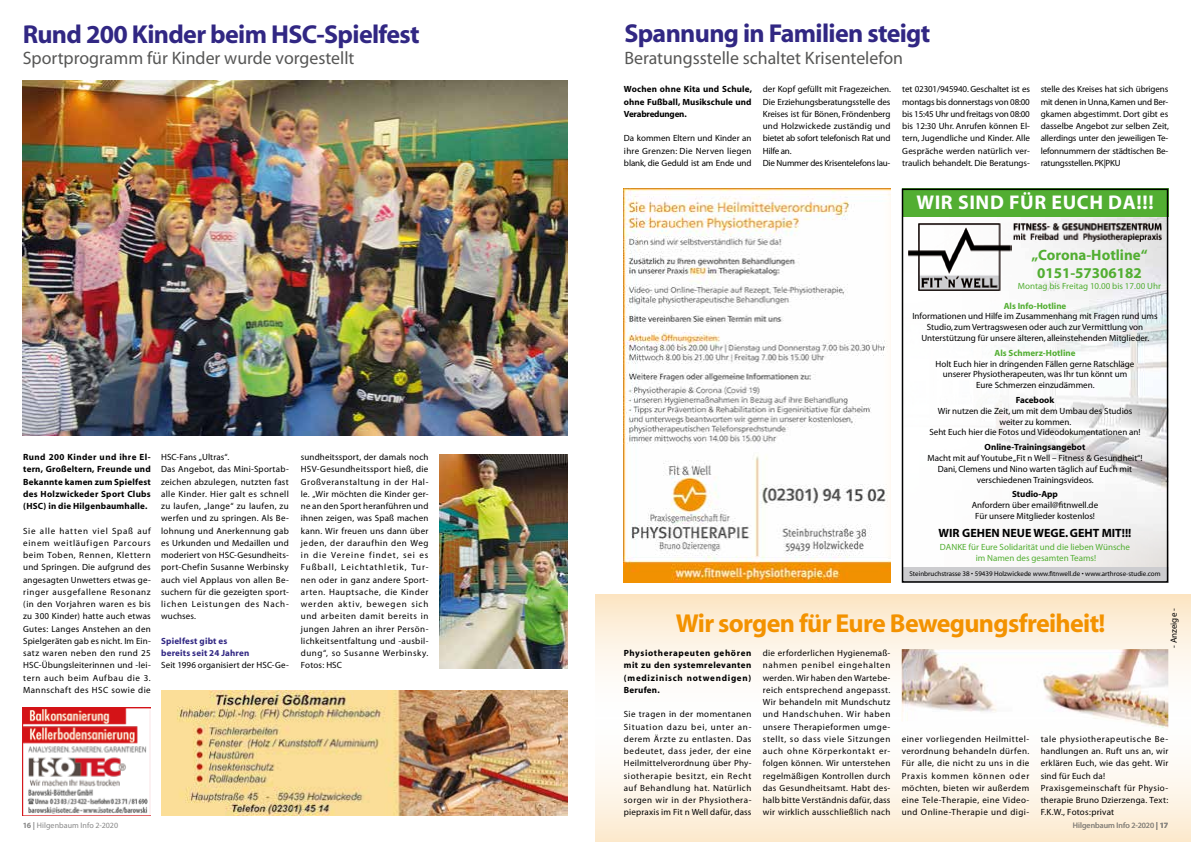
<style>
.page{position:relative;width:1191px;height:842px;background:#fff}
.page>*{position:absolute;margin:0;border:0;box-sizing:border-box;transform-origin:0 0}
.t1{font:700 26px "Myriad";letter-spacing:-.025em;color:#312783}
.t2{font:700 26px "Myriad";letter-spacing:-.025em;color:#f39200}
.t3{font:700 19.9px "Myriad";letter-spacing:.03em;color:#fff}
.t4{font:18px "Myriad";color:#575756}
.t5{font:700 15px/18px "Myriad";color:#52ae32;text-align:center}
.t6{font:700 12px "Myriad";color:#000}
.t7{font:9px/12.2px "Myriad";letter-spacing:.01em;color:#000;text-align:justify}
.t8{font:9px/12.2px "Myriad";letter-spacing:.03em;color:#000}
.t9{font:700 9px/12.2px "Myriad";letter-spacing:.02em;color:#000;text-align:justify}
.t10{font:9px/12.2px "Myriad";letter-spacing:-.01em;color:#000}
.t11{font:9px/10.8px "Myriad";color:#52ae32;text-align:center}
.t12{font:700 9px "Myriad";color:#000}
.t13{font:700 9px/12.2px "Myriad";letter-spacing:.02em;color:#312783}
.t14{font:700 9px "Myriad";color:#52ae32}
.t15{font:9px "Myriad Pro";color:#000}
.t16{font:8px "Myriad";letter-spacing:.005em;color:#878787}
.t17{font:7px "Myriad";color:#000}
.s1{font-weight:700}
</style>
<div class="page">
<img style="left:162px;top:690px;width:405px;height:125px">
<img style="left:23px;top:707px;width:127px;height:108px">
<img style="left:23px;top:80px;width:544px;height:355px">
<img style="left:439px;top:454px;width:128px;height:214px">
<img style="left:624px;top:189px;width:266px;height:394px">
<img style="left:1011px;top:217px;width:154px;height:34px">
<img style="left:1002px;top:251px;width:163px;height:316px">
<div style="left:901px;top:567px;width:267px;height:16px;background:#cccccf"></div>
<div style="left:901px;top:189px;width:267px;height:28px;background:#52ae32"></div>
<img style="left:908px;top:223px;width:103px;height:68px">
<img style="left:1012px;top:222px;width:150px;height:20px">
<div style="left:901px;top:189px;width:267px;height:394px;border:2px solid #000"></div>
<svg style="left:595px;top:766px;width:596px;height:76px"></svg>
<div style="left:596px;top:594px;width:595px;height:146px;background:linear-gradient(to bottom,#fce9ce,#fff)"></div>
<img style="left:901px;top:649px;width:267px;height:81px">
<h1 class="t1" style="left:23px;top:21px;width:398px">Rund 200 Kinder beim HSC-Spielfest</h1>
<h3 class="t4" style="left:23px;top:49px;width:333px">Sportprogramm für Kinder wurde vorgestellt</h3>
<p class="t9" style="left:23px;top:451px;width:129px">Rund 200 Kinder und ihre El&shy;tern, Großeltern, Freunde und Bekannte kamen zum Spielfest des Holzwickeder Sport Clubs (HSC) in die Hilgenbaumhalle.</p>
<p class="t7" style="left:23px;top:525px;width:129px">Sie alle hatten viel Spaß auf einem weitläufigen Parcours beim Toben, Rennen, Klettern und Springen. Die aufgrund des angesagten Unwetters etwas ge&shy;ringer ausgefallene Resonanz (in den Vorjahren waren es bis zu 300 Kinder) hatte auch etwas Gutes: Langes Anstehen an den Spielgeräten gab es nicht. Im Ein&shy;satz waren neben den rund 25<br>HSC-Übungsleiterinnen und -lei&shy;tern auch beim Aufbau die 3.<br>Mannschaft des HSC sowie die</p>
<p class="t8" style="left:161px;top:451px;width:129px">HSC-Fans „Ultras“.<br>Das Angebot, das Mini-Sportab&shy;zeichen abzulegen, nutzten fast alle Kinder. Hier galt es schnell zu laufen, „lange“ zu laufen, zu werfen und zu springen. Als Be&shy;lohnung und Anerkennung gab es Urkunden und Medaillen und moderiert von HSC-Gesundheits&shy;port-Chefin Susanne Werbinsky auch viel Applaus von allen Be&shy;suchern für die gezeigten sport&shy;lichen Leistungen des Nach&shy;wuchses.</p>
<p class="t13" style="left:161px;top:635px;width:90px">Spielfest gibt es bereits seit 24 Jahren</p>
<p class="t7" style="left:161px;top:659px;width:129px">Seit 1996 organisiert der HSC-Ge-</p>
<p class="t7" style="left:301px;top:451px;width:129px">sundheitssport, der damals noch HSV-Gesundheitssport hieß, die Großveranstaltung in der Hal&shy;le. „Wir möchten die Kinder ger&shy;ne an den Sport heranführen und ihnen zeigen, was Spaß machen kann. Wir freuen uns dann über jeden, der daraufhin den Weg in die Vereine findet, sei es Fußball, Leichtathletik, Tur&shy;nen oder in ganz andere Sport&shy;arten. Hauptsache, die Kinder werden aktiv, bewegen sich und arbeiten damit bereits in jungen Jahren an ihrer Persön&shy;lichkeitsentfaltung und -ausbil&shy;dung“, so Susanne Werbinsky.<br>Fotos: HSC</p>
<p class="t16" style="left:23px;top:821px;width:97px"><span class="s1">16 |</span> Hilgenbaum Info 2-2020</p>
<h1 class="t1" style="left:624px;top:20px;width:307px">Spannung in Familien steigt</h1>
<h3 class="t4" style="left:624px;top:49px;width:280px">Beratungsstelle schaltet Krisentelefon</h3>
<p class="t9" style="left:624px;top:84px;width:130px">Wochen ohne Kita und Schule, ohne Fußball, Musikschule und Verabredungen.</p>
<p class="t7" style="left:624px;top:133px;width:129px">Da kommen Eltern und Kinder an ihre Grenzen: Die Nerven liegen blank, die Geduld ist am Ende und</p>
<p class="t10" style="left:763px;top:84px;width:130px">der Kopf gefüllt mit Fragezeichen.<br>Die Erziehungsberatungsstelle des<br>Kreises ist für Bönen, Fröndenberg und Holzwickede zuständig und bietet ab sofort telefonisch Rat und<br>Hilfe an.<br>Die Nummer des Krisentelefons lau-</p>
<p class="t7" style="left:902px;top:84px;width:129px">tet 02301/945940. Geschaltet ist es montags bis donnerstags von 08:00 bis 15:45 Uhr und freitags von 08:00 bis 12:30 Uhr. Anrufen können El&shy;tern, Jugendliche und Kinder. Alle Gespräche werden natürlich ver&shy;traulich behandelt. Die Beratungs-</p>
<p class="t7" style="left:1040px;top:84px;width:130px">stelle des Kreises hat sich übrigens mit denen in Unna, Kamen und Ber&shy;gkamen abgestimmt. Dort gibt es dasselbe Angebot zur selben Zeit, allerdings unter den jeweiligen Te&shy;lefonnummern der städtischen Be&shy;ratungsstellen. PK|PKU</p>
<h2 class="t3" style="left:916px;top:192px;width:239px">WIR SIND FÜR EUCH DA!!!</h2>
<h3 class="t5" style="left:1031px;top:247px;width:118px">„Corona-Hotline“<br>0151-57306182</h3>
<p class="t11" style="left:1018px;top:281px;width:144px">Montag bis Freitag 10.00 bis 17.00 Uhr</p>
<p class="t14" style="left:1003px;top:301px;width:64px">Als Info-Hotline</p>
<p class="t7" style="left:912px;top:311px;width:247px;line-height:10.8px;text-align:center">Informationen und Hilfe im Zusammenhang mit Fragen rund ums<br>Studio, zum Vertragswesen oder auch zur Vermittlung von<br>Unterstützung für unsere älteren, alleinstehenden Mitglieder.</p>
<p class="t14" style="left:994px;top:348px;width:82px">Als Schmerz-Hotline</p>
<p class="t7" style="left:935px;top:359px;width:200px;line-height:10.8px;text-align:center">Holt Euch hier in dringenden Fällen gerne Ratschläge unserer Physiotherapeuten, was Ihr tun könnt um<br>Eure Schmerzen einzudämmen.</p>
<p class="t12" style="left:1015px;top:395px;width:40px">Facebook</p>
<p class="t7" style="left:929px;top:406px;width:213px;line-height:10.8px;text-align:center">Wir nutzen die Zeit, um mit dem Umbau des Studios weiter zu kommen.<br>Seht Euch hier die Fotos und Videodokumentationen an!</p>
<p class="t12" style="left:984px;top:442px;width:102px">Online-Trainingsangebot</p>
<p class="t7" style="left:927px;top:453px;width:217px;line-height:10.8px;text-align:center">Macht mit auf Youtube „Fit n Well – Fitness &amp; Gesundheit“!<br>Dani, Clemens und Nino warten täglich auf Euch mit verschiedenen Trainingsvideos.</p>
<p class="t12" style="left:1012px;top:490px;width:47px">Studio-App</p>
<p class="t7" style="left:971px;top:500px;width:128px;line-height:10.8px;text-align:center">Anfordern über email@fitnwell.de<br>Für unsere Mitglieder kostenlos!</p>
<h3 class="t6" style="left:938px;top:527px;width:194px">WIR GEHEN NEUE WEGE. GEHT MIT!!!</h3>
<p class="t11" style="left:940px;top:542px;width:192px">DANKE für Eure Solidarität und die lieben Wünsche im Namen des gesamten Teams!</p>
<p class="t17" style="left:909px;top:570px;width:252px">Steinbruchstrasse 38 • 59439 Holzwickede www.fitnwell.de • www.arthrose-studie.com</p>
<p class="t15" style="left:1168px;top:648px;width:41px;rotate:-90deg">- Anzeige -</p>
<h1 class="t2" style="left:676px;top:609px;width:431px">Wir sorgen für Eure Bewegungsfreiheit!</h1>
<p class="t7" style="left:763px;top:647px;width:129px">die erforderlichen Hygienemaß&shy;nahmen penibel eingehalten werden. Wir haben den Wartebe&shy;reich entsprechend angepasst.<br>Wir behandeln mit Mundschutz und Handschuhen. Wir haben unsere Therapieformen umge&shy;stellt, so dass viele Sitzungen auch ohne Körperkontakt er&shy;folgen können. Wir unterstehen regelmäßigen Kontrollen durch das Gesundheitsamt. Habt des&shy;halb bitte Verständnis dafür, dass wir wirklich ausschließlich nach</p>
<p class="t9" style="left:624px;top:647px;width:129px">Physiotherapeuten gehören mit zu den systemrelevanten (medizinisch notwendigen)<br>Berufen.</p>
<p class="t7" style="left:624px;top:709px;width:129px">Sie tragen in der momentanen Situation dazu bei, unter an&shy;derem Ärzte zu entlasten. Das bedeutet, dass jeder, der eine Heilmittelverordnung über Phy&shy;siotherapie besitzt, ein Recht auf Behandlung hat. Natürlich sorgen wir in der Physiothera&shy;piepraxis im Fit n Well dafür, dass</p>
<p class="t7" style="left:901px;top:733px;width:129px">einer vorliegenden Heilmittel&shy;verordnung behandeln dürfen.<br>Für alle, die nicht zu uns in die Praxis kommen können oder möchten, bieten wir außerdem eine Tele-Therapie, eine Video&shy;und Online-Therapie und digi-</p>
<p class="t7" style="left:1040px;top:733px;width:129px;text-align:left">tale physiotherapeutische Be&shy;handlungen an. Ruft uns an, wir erklären Euch, wie das geht. Wir sind für Euch da!<br>Praxisgemeinschaft für Physio&shy;therapie Bruno Dzierzenga. Text:<br>F.K.W., Fotos:privat</p>
<p class="t16" style="left:1073px;top:821px;width:97px">Hilgenbaum Info 2-2020 <span class="s1">| 17</span></p>
</div>
